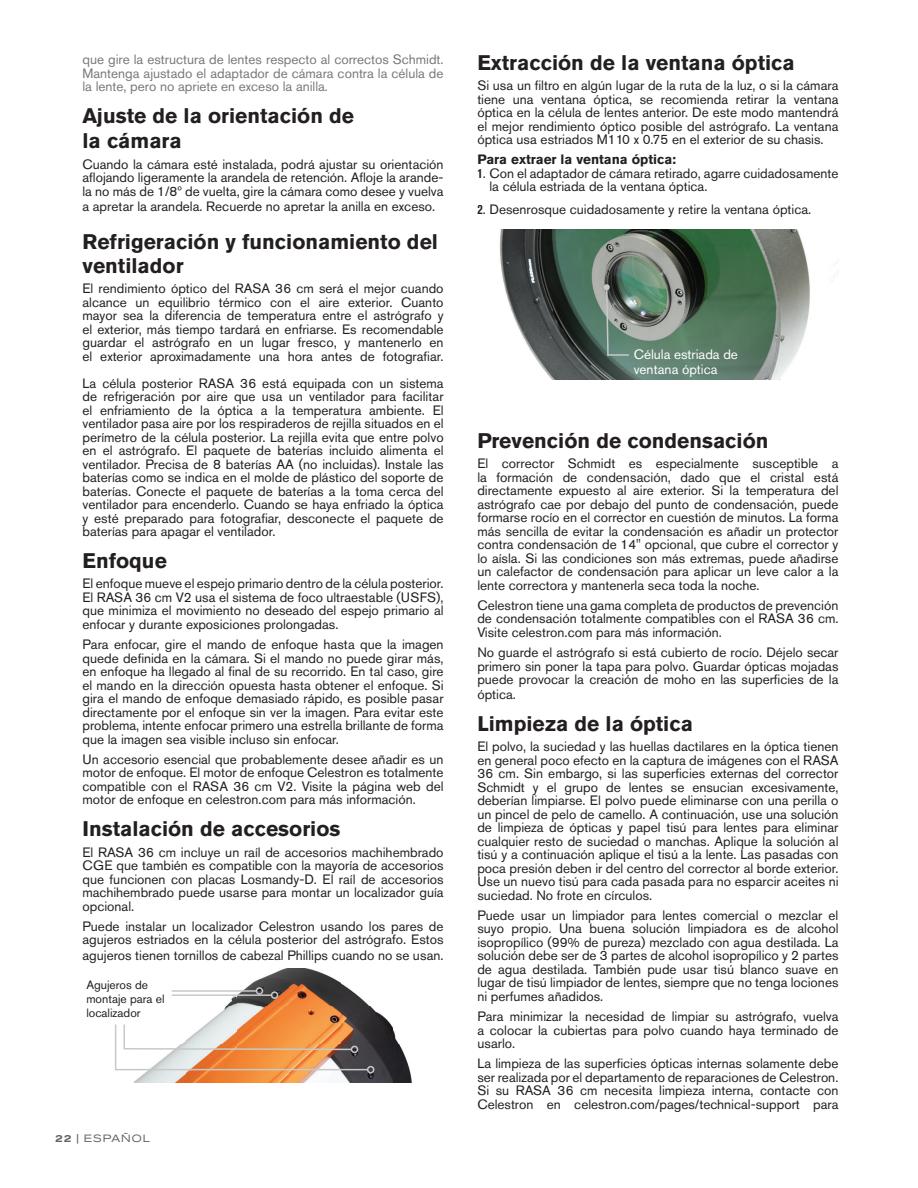
<style>
.page{position:relative;width:918px;height:1188px;background:#fff}
.page>*{position:absolute;margin:0;border:0;box-sizing:border-box;transform-origin:0 0}
.t1{font:700 21px/25.2px "Akzidenz Grotesk Pro";color:#231f20}
.t2{font:13.5px/13.5px "Akzidenz Grotesk Pro";color:#231f20;text-align:justify}
.t3{font:13.5px/13.5px "Akzidenz Grotesk Pro";color:#76787b;text-align:justify}
.t4{font:13.5px/15.5px "Akzidenz Grotesk Pro";color:#fff}
.t5{font:700 13.5px "Akzidenz Grotesk Pro";color:#231f20}
.t6{font:12px/14.4px "Akzidenz Grotesk Pro";color:#231f20}
.t7{font:expanded 10.5px "Akzidenz Grotesk Pro";letter-spacing:.1em;color:#636366}
.s1{font-weight:500}
.s2{font-weight:700;font-stretch:condensed}
</style>
<div class="page">
<img style="left:134px;top:969px;width:278px;height:113px">
<hr style="left:172px;top:990px;width:84px;height:2px;background:#c7c8ca">
<div style="left:256px;top:987px;width:7px;height:8px;border:2px solid #c7c8ca;border-radius:50%"></div>
<hr style="left:172px;top:994px;width:100px;height:2px;background:#c7c8ca">
<div style="left:271px;top:991px;width:7px;height:8px;border:2px solid #c7c8ca;border-radius:50%"></div>
<svg style="left:115px;top:1023px;width:254px;height:48px"></svg>
<div style="left:367px;top:1066px;width:7px;height:7px;border:2px solid #c7c8ca;border-radius:50%"></div>
<img style="left:500px;top:229px;width:338px;height:150px">
<svg style="left:604px;top:284px;width:6px;height:73px"></svg>
<hr style="left:607px;top:354px;width:22px;height:2px;background:#c7c8ca">
<p class="t3" style="left:82px;top:53px;width:363px">que gire la estructura de lentes respecto al correctos Schmidt.<br>Mantenga ajustado el adaptador de cámara contra la célula de la lente, pero no apriete en exceso la anilla.</p>
<h1 class="t1" style="left:82px;top:103px;width:273px">Ajuste de la orientación de la cámara</h1>
<p class="t2" style="left:82px;top:157px;width:363px">Cuando la cámara esté instalada, podrá ajustar su orientación aflojando ligeramente la arandela de retención. Afloje la arande&shy;la no más de 1/8º de vuelta, gire la cámara como desee y vuelva</p>
<p class="t2" style="left:82px;top:200px;width:354px">a apretar la arandela. Recuerde no apretar la anilla en exceso.</p>
<h1 class="t1" style="left:82px;top:229px;width:357px;line-height:24.2px">Refrigeración y funcionamiento del ventilador</h1>
<p class="t2" style="left:82px;top:282px;width:363px">El rendimiento óptico del RASA 36 cm será el mejor cuando alcance un equilibrio térmico con el aire exterior. Cuanto mayor sea la diferencia de temperatura entre el astrógrafo y el exterior, más tiempo tardará en enfriarse. Es recomendable guardar el astrógrafo en un lugar fresco, y mantenerlo en el exterior aproximadamente una hora antes de fotografiar.</p>
<p class="t2" style="left:82px;top:376px;width:363px">La célula posterior RASA 36 está equipada con un sistema de refrigeración por aire que usa un ventilador para facilitar el enfriamiento de la óptica a la temperatura ambiente. El ventilador pasa aire por los respiraderos de rejilla situados en el perímetro de la célula posterior. La rejilla evita que entre polvo en el astrógrafo. El paquete de baterías incluido alimenta el ventilador. Precisa de 8 baterías AA (no incluidas). Instale las baterías como se indica en el molde de plástico del soporte de baterías. Conecte el paquete de baterías a la toma cerca del ventilador para encenderlo. Cuando se haya enfriado la óptica y esté preparado para fotografiar, desconecte el paquete de baterías para apagar el ventilador.</p>
<h1 class="t1" style="left:82px;top:548px;width:86px">Enfoque</h1>
<p class="t2" style="left:82px;top:577px;width:363px">El enfoque mueve el espejo primario dentro de la célula posterior.<br>El RASA 36 cm V2 usa el sistema de foco ultraestable (USFS), que minimiza el movimiento no deseado del espejo primario al enfocar y durante exposiciones prolongadas.</p>
<p class="t2" style="left:82px;top:638px;width:363px">Para enfocar, gire el mando de enfoque hasta que la imagen quede definida en la cámara. Si el mando no puede girar más, en enfoque ha llegado al final de su recorrido. En tal caso, gire el mando en la dirección opuesta hasta obtener el enfoque. Si gira el mando de enfoque demasiado rápido, es posible pasar directamente por el enfoque sin ver la imagen. Para evitar este problema, intente enfocar primero una estrella brillante de forma que la imagen sea visible incluso sin enfocar.</p>
<p class="t2" style="left:82px;top:752px;width:363px">Un accesorio esencial que probablemente desee añadir es un motor de enfoque. El motor de enfoque Celestron es totalmente compatible con el RASA 36 cm V2. Visite la página web del motor de enfoque en celestron.com para más información.</p>
<h1 class="t1" style="left:82px;top:816px;width:259px">Instalación de accesorios</h1>
<p class="t2" style="left:82px;top:845px;width:363px">El RASA 36 cm incluye un raíl de accesorios machihembrado CGE que también es compatible con la mayoría de accesorios que funcionen con placas Losmandy-D. El raíl de accesorios machihembrado puede usarse para montar un localizador guía opcional.</p>
<p class="t2" style="left:82px;top:919px;width:363px">Puede instalar un localizador Celestron usando los pares de agujeros estriados en la célula posterior del astrógrafo. Estos</p>
<p class="t2" style="left:82px;top:948px;width:363px">agujeros tienen tornillos de cabezal Phillips cuando no se usan.</p>
<p class="t6" style="left:86px;top:977px;width:80px">Agujeros de montaje para el localizador</p>
<p class="t7" style="left:55px;top:1131px;width:96px"><span class="s1">22</span> | ESPAÑOL</p>
<h1 class="t1" style="left:477px;top:50px;width:319px">Extracción de la ventana óptica</h1>
<p class="t2" style="left:477px;top:78px;width:363px">Si usa un filtro en algún lugar de la ruta de la luz, o si la cámara tiene una ventana óptica, se recomienda retirar la ventana óptica en la célula de lentes anterior. De este modo mantendrá el mejor rendimiento óptico posible del astrógrafo. La ventana óptica usa estriados M110 x 0.75 en el exterior de su chasis.</p>
<p class="t5" style="left:477px;top:151px;width:200px">Para extraer la ventana óptica:</p>
<p class="t2" style="left:489px;top:166px;width:351px;text-indent:-12px"><span class="s2">1</span>. Con el adaptador de cámara retirado, agarre cuidadosamente la célula estriada de la ventana óptica.</p>
<p class="t2" style="left:477px;top:202px;width:335px"><span class="s2">2</span>. Desenrosque cuidadosamente y retire la ventana óptica.</p>
<p class="t4" style="left:634px;top:346px;width:106px">Célula estriada de ventana óptica</p>
<h1 class="t1" style="left:477px;top:428px;width:293px">Prevención de condensación</h1>
<p class="t2" style="left:477px;top:456px;width:363px">El corrector Schmidt es especialmente susceptible a la formación de condensación, dado que el cristal está directamente expuesto al aire exterior. Si la temperatura del astrógrafo cae por debajo del punto de condensación, puede formarse rocío en el corrector en cuestión de minutos. La forma más sencilla de evitar la condensación es añadir un protector contra condensación de 14" opcional, que cubre el corrector y lo aísla. Si las condiciones son más extremas, puede añadirse un calefactor de condensación para aplicar un leve calor a la lente correctora y mantenerla seca toda la noche.</p>
<p class="t2" style="left:477px;top:598px;width:363px">Celestron tiene una gama completa de productos de prevención de condensación totalmente compatibles con el RASA 36 cm.<br>Visite celestron.com para más información.</p>
<p class="t2" style="left:477px;top:645px;width:363px">No guarde el astrógrafo si está cubierto de rocío. Déjelo secar primero sin poner la tapa para polvo. Guardar ópticas mojadas puede provocar la creación de moho en las superficies de la</p>
<p class="t2" style="left:477px;top:687px;width:40px">óptica.</p>
<h1 class="t1" style="left:477px;top:711px;width:217px">Limpieza de la óptica</h1>
<p class="t2" style="left:477px;top:740px;width:363px">El polvo, la suciedad y las huellas dactilares en la óptica tienen en general poco efecto en la captura de imágenes con el RASA 36 cm. Sin embargo, si las superficies externas del corrector Schmidt y el grupo de lentes se ensucian excesivamente, deberían limpiarse. El polvo puede eliminarse con una perilla o un pincel de pelo de camello. A continuación, use una solución de limpieza de ópticas y papel tisú para lentes para eliminar cualquier resto de suciedad o manchas. Aplique la solución al tisú y a continuación aplique el tisú a la lente. Las pasadas con poca presión deben ir del centro del corrector al borde exterior.<br>Use un nuevo tisú para cada pasada para no esparcir aceites ni suciedad. No frote en círculos.</p>
<p class="t2" style="left:477px;top:908px;width:363px">Puede usar un limpiador para lentes comercial o mezclar el suyo propio. Una buena solución limpiadora es de alcohol isopropílico (99% de pureza) mezclado con agua destilada. La solución debe ser de 3 partes de alcohol isopropílico y 2 partes de agua destilada. También pude usar tisú blanco suave en lugar de tisú limpiador de lentes, siempre que no tenga lociones ni perfumes añadidos.</p>
<p class="t2" style="left:477px;top:1010px;width:363px">Para minimizar la necesidad de limpiar su astrógrafo, vuelva a colocar la cubiertas para polvo cuando haya terminado de usarlo.</p>
<p class="t2" style="left:477px;top:1057px;width:363px">La limpieza de las superficies ópticas internas solamente debe ser realizada por el departamento de reparaciones de Celestron.<br>Si su RASA 36 cm necesita limpieza interna, contacte con Celestron en celestron.com/pages/technical-support para</p>
</div>
